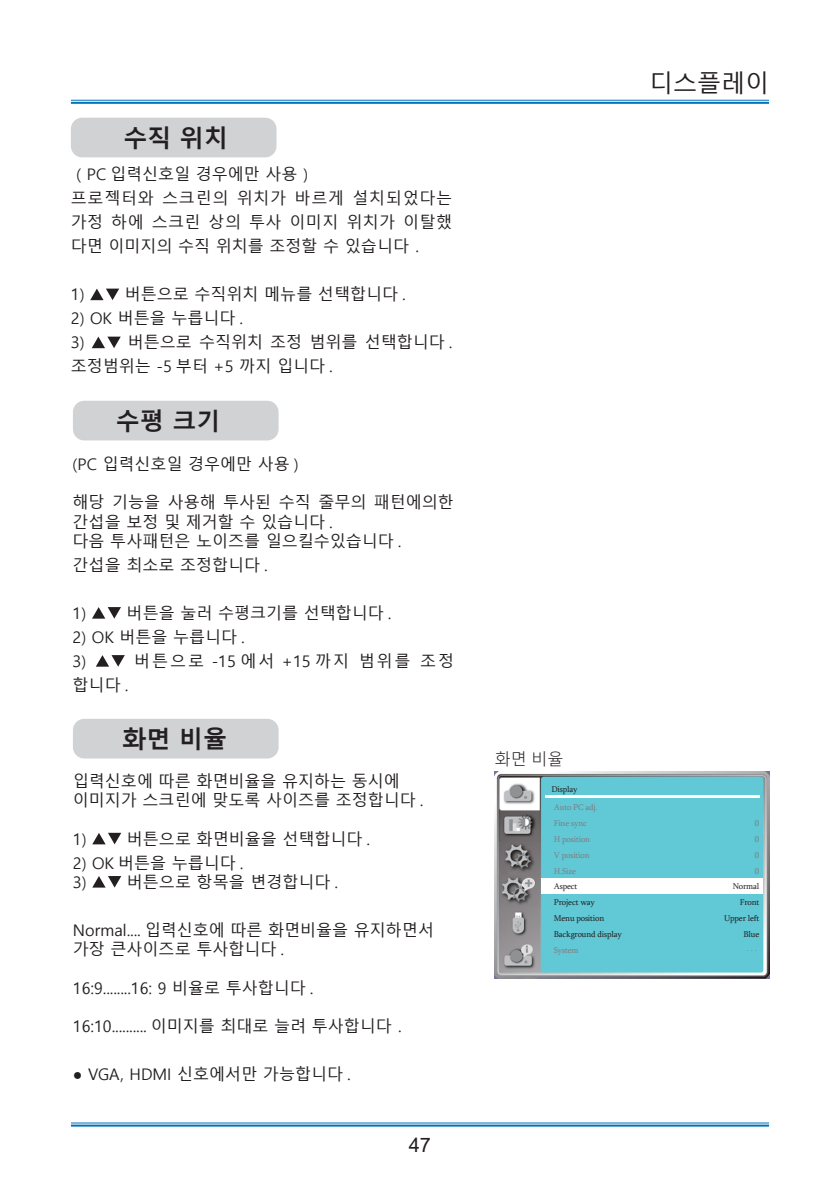
<style>
.page{position:relative;width:840px;height:1191px;background:#fff}
.page>*{position:absolute;margin:0;border:0;box-sizing:border-box;transform-origin:0 0}
.t1{font:700 24px "Malgun Gothic";color:#231f20}
.t2{font:24px "Malgun Gothic";color:#231f20}
.t3{font:20px "Arial";color:#231f20}
.t4{font:16px/24px "Malgun Gothic";color:#231f20}
.t5{font:16px "Malgun Gothic";letter-spacing:.12em;color:#231f20}
.t6{font:300 16px "Malgun Gothic";color:#231f20}
.t7{font:8.6px/15.8px "Sylfaen";letter-spacing:-.02em;color:#231f20;text-align:right}
.t8{font:8.6px/16px "Sylfaen";letter-spacing:-.02em;color:#7d7e82}
.t9{font:8.6px "Sim Hei";color:#7d7e82}
.s1{font-family:"Arial"}
.s2{color:#231f20}
.s3{color:#7d7e82}
</style>
<div class="page">
<hr style="left:71px;top:100px;width:697px;height:1px;background:#0072bc">
<hr style="left:71px;top:102px;width:697px;height:2px;background:#0072bc">
<hr style="left:71px;top:1122px;width:697px;height:1px;background:#0072bc">
<hr style="left:71px;top:1124px;width:697px;height:2px;background:#0072bc">
<svg style="left:90px;top:289px;width:29px;height:11px"></svg>
<svg style="left:92px;top:337px;width:29px;height:11px"></svg>
<div style="left:71px;top:118px;width:205px;height:39px;background:#d1d2d4;border-radius:11px"></div>
<svg style="left:92px;top:607px;width:29px;height:11px"></svg>
<svg style="left:96px;top:655px;width:29px;height:11px"></svg>
<div style="left:73px;top:401px;width:205px;height:39px;background:#d1d2d4;border-radius:11px"></div>
<svg style="left:92px;top:833px;width:29px;height:11px"></svg>
<svg style="left:92px;top:876px;width:29px;height:11px"></svg>
<div style="left:73px;top:719px;width:205px;height:39px;background:#d1d2d4;border-radius:11px"></div>
<img style="left:494px;top:771px;width:274px;height:207px">
<div style="left:541px;top:777px;width:221px;height:195px;background:#61c8d5;border-radius:2px"></div>
<div style="left:541px;top:878px;width:221px;height:16px;background:#fff"></div>
<hr style="left:544px;top:796px;width:214px;height:2px;background:#fff">
<p class="t1" style="left:123px;top:124px;width:106px">수직 위치</p>
<p class="t4" style="left:71px;top:163px;width:244px">（PC 입력신호일 경우에만 사용）</p>
<p class="t4" style="left:71px;top:187px;width:382px;text-align:justify">프로젝터와 스크린의 위치가 바르게 설치되었다는 가정 하에 스크린 상의 투사 이미지 위치가 이탈했 다면 이미지의 수직 위치를 조정할 수 있습니다．　</p>
<p class="t4" style="left:71px;top:283px;width:15px">1)</p>
<p class="t4" style="left:125px;top:283px;width:282px">버튼으로 수직위치 메뉴를 선택합니다 .</p>
<p class="t4" style="left:71px;top:307px;width:173px">2) OK 버튼을 누릅니다 .</p>
<p class="t4" style="left:71px;top:331px;width:15px">3)</p>
<p class="t4" style="left:71px;top:331px;width:382px;text-indent:57px">버튼으로 수직위치 조정 범위를 선택합니다 . 조정범위는 -5 부터 +5 까지 입니다 .</p>
<p class="t1" style="left:116px;top:407px;width:106px">수평 크기</p>
<p class="t4" style="left:73px;top:452px;width:227px">(PC 입력신호일 경우에만 사용 )</p>
<p class="t4" style="left:73px;top:493px;width:382px;line-height:19.2px">해당 기능을 사용해 투사된 수직 줄무의 패턴에의한 간섭을 보정 및 제거할 수 있습니다 .</p>
<p class="t4" style="left:73px;top:529px;width:330px">다음 투사패턴은 노이즈를 일으킬수있습니다 .</p>
<p class="t4" style="left:73px;top:553px;width:196px">간섭을 최소로 조정합니다 .</p>
<p class="t4" style="left:73px;top:601px;width:15px">1)</p>
<p class="t4" style="left:127px;top:601px;width:266px">버튼을 눌러 수평크기를 선택합니다 .</p>
<p class="t4" style="left:73px;top:625px;width:173px">2) OK 버튼을 누릅니다 .</p>
<p class="t4" style="left:73px;top:649px;width:15px">3)</p>
<p class="t5" style="left:134px;top:652px;width:321px">버튼으로 -15 에서 +15 까지 범위를 조정</p>
<p class="t4" style="left:73px;top:673px;width:57px">합니다 .</p>
<p class="t1" style="left:122px;top:725px;width:106px">화면 비율</p>
<p class="t4" style="left:73px;top:772px;width:352px;line-height:19.2px">입력신호에 따른 화면비율을 유지하는 동시에 이미지가 스크린에 맞도록 사이즈를 조정합니다 .</p>
<p class="t4" style="left:73px;top:827px;width:15px">1)</p>
<p class="t4" style="left:127px;top:827px;width:244px">버튼으로 화면비율을 선택합니다 .</p>
<p class="t4" style="left:73px;top:851px;width:172px">2) OK 버튼을 누릅니다 .</p>
<p class="t4" style="left:73px;top:870px;width:15px">3)</p>
<p class="t4" style="left:127px;top:870px;width:212px">버튼으로 항목을 변경합니다 .</p>
<p class="t4" style="left:73px;top:920px;width:362px;line-height:19.2px">Normal.... 입력신호에 따른 화면비율을 유지하면서 가장 큰사이즈로 투사합니다 .</p>
<p class="t4" style="left:73px;top:976px;width:242px">16:9........16: 9 비율로 투사합니다 .</p>
<p class="t4" style="left:73px;top:1014px;width:336px">16:10.......... 이미지를 최대로 늘려 투사합니다．</p>
<p class="t4" style="left:73px;top:1062px;width:279px"><span class="s1">●</span> VGA, HDMI 신호에서만 가능합니다 .</p>
<p class="t3" style="left:408px;top:1131px;width:24px">47</p>
<h1 class="t2" style="left:648px;top:70px;width:121px">디스플레이</h1>
<p class="t6" style="left:494px;top:749px;width:70px">화면 비율</p>
<p class="t8" style="left:551px;top:779px;width:48px;line-height:18px"><span class="s2">Display<br></span>Auto PC adj.</p>
<p class="t8" style="left:553px;top:814px;width:34px">Fine sync</p>
<p class="t8" style="left:754px;top:814px;width:6px;text-align:justify">0<br>0<br>0<br>0</p>
<p class="t8" style="left:553px;top:831px;width:38px">H position<br>V position<br>H.Size<br><span class="s2">Aspect</span></p>
<p class="t7" style="left:732px;top:878px;width:28px">Normal</p>
<p class="t7" style="left:553px;top:894px;width:69px;text-align:left">Project way<br>Menu position<br>Background display<br><span class="s3">System</span></p>
<p class="t7" style="left:723px;top:894px;width:37px">Front<br>Upper left<br>Blue</p>
<p class="t9" style="left:746px;top:943px;width:14px">...</p>
</div>
